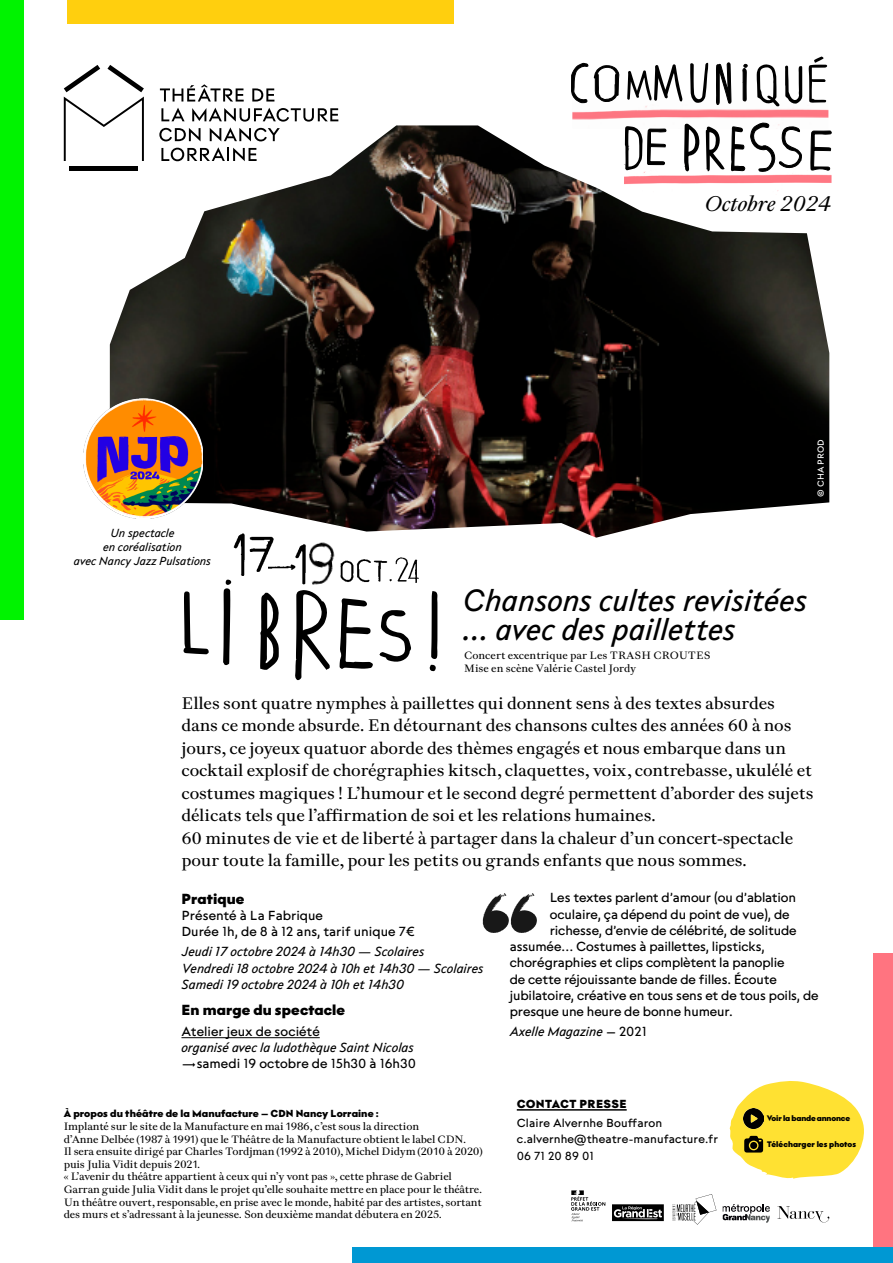
<style>
.page{position:relative;width:893px;height:1263px;background:#fff}
.page>*{position:absolute;margin:0;border:0;box-sizing:border-box;transform-origin:0 0}
.t1{font:31.5px/28.5px "Kelvin Sans Italique";color:#000}
.t2{font:21px "Kelvin Avec Italique";color:#000}
.t3{font:16.5px/22.5px "Kelvin Avec Clair";letter-spacing:-.01em;color:#000}
.t4{font:15px "Kelvin Sans Noir";color:#000}
.t5{font:13.5px/16.2px "Kelvin Sans Clair";letter-spacing:-.01em;color:#000}
.t6{font:13.5px/16.2px "Kelvin Sans Italique";color:#000}
.t7{font:12px/16.5px "Kelvin Sans Clair";letter-spacing:.01em;color:#000}
.t8{font:12px/14.4px "Kelvin Sans Italique";color:#000;text-align:center}
.t9{font:12px "Kelvin Sans Noir";letter-spacing:.01em;color:#000}
.t10{font:10.5px/12.6px "Kelvin Avec Clair";letter-spacing:-.015em;color:#000}
.t11{font:10.5px "Kelvin Sans Noir";color:#000}
.t12{font:9px "Kelvin Sans Clair";letter-spacing:-.005em;color:#fff}
.t13{font:8.25px "Kelvin Sans Noir";letter-spacing:-.015em;color:#000}
.s1{font-family:"Kelvin Sans Clair"}
</style>
<div class="page">
<div style="left:70px;top:166px;width:68px;height:5px;background:#000"></div>
<svg style="left:64px;top:65px;width:80px;height:96px"></svg>
<svg style="left:160px;top:84px;width:84px;height:18px"></svg>
<svg style="left:252px;top:88px;width:22px;height:14px"></svg>
<svg style="left:161px;top:108px;width:177px;height:14px"></svg>
<svg style="left:809px;top:56px;width:23px;height:96px"></svg>
<svg style="left:571px;top:62px;width:231px;height:38px"></svg>
<img style="left:572px;top:100px;width:256px;height:25px">
<hr style="left:517px;top:1109px;width:110px;height:1px;background:#000">
<svg style="left:672px;top:1194px;width:44px;height:31px"></svg>
<svg style="left:777px;top:1206px;width:52px;height:16px"></svg>
<svg style="left:571px;top:1190px;width:34px;height:31px"></svg>
<svg style="left:612px;top:1204px;width:52px;height:17px"></svg>
<svg style="left:723px;top:1204px;width:47px;height:19px"></svg>
<img style="left:110px;top:125px;width:719px;height:413px">
<hr style="left:181px;top:1037px;width:139px;height:1px;background:#000">
<div style="left:0;top:0;width:23px;height:619px;background:#00f300"></div>
<div style="left:873px;top:954px;width:20px;height:309px;background:#ff7480"></div>
<div style="left:352px;top:1247px;width:541px;height:16px;background:#0098d3"></div>
<img style="left:395px;top:557px;width:11px;height:25px">
<img style="left:404px;top:559px;width:15px;height:24px">
<img style="left:340px;top:559px;width:52px;height:24px">
<img style="left:277px;top:566px;width:10px;height:3px">
<svg style="left:729px;top:1081px;width:135px;height:98px"></svg>
<div style="left:750px;top:1142px;width:7px;height:7px;background:#000;border-radius:50%"></div>
<svg style="left:483px;top:893px;width:54px;height:40px"></svg>
<div style="left:67px;top:0;width:387px;height:23px;background:#ffcf0e"></div>
<svg style="left:295px;top:590px;width:35px;height:90px"></svg>
<svg style="left:260px;top:592px;width:19px;height:78px"></svg>
<svg style="left:340px;top:598px;width:33px;height:71px"></svg>
<svg style="left:379px;top:610px;width:32px;height:52px"></svg>
<svg style="left:183px;top:591px;width:26px;height:63px"></svg>
<svg style="left:429px;top:591px;width:9px;height:80px"></svg>
<svg style="left:223px;top:580px;width:8px;height:85px"></svg>
<img style="left:225px;top:530px;width:21px;height:50px">
<img style="left:248px;top:530px;width:29px;height:42px">
<img style="left:287px;top:544px;width:19px;height:41px">
<img style="left:310px;top:542px;width:25px;height:43px">
<img style="left:84px;top:398px;width:119px;height:120px">
<h2 class="t2" style="left:704px;top:187px;width:129px">Octobre 2024</h2>
<p class="t8" style="left:74px;top:524px;width:139px">Un spectacle<br>en coréalisation<br>avec Nancy Jazz Pulsations</p>
<p class="t12" style="left:814px;top:497px;width:59px;rotate:-90deg">© CHA PROD</p>
<h1 class="t1" style="left:463px;top:584px;width:346px">Chansons cultes revisitées ... avec des paillettes</h1>
<p class="t10" style="left:464px;top:649px;width:248px">Concert excentrique par Les TRASH CROUTES<br>Mise en scène Valérie Castel Jordy</p>
<p class="t3" style="left:181px;top:691px;width:634px">Elles sont quatre nymphes à paillettes qui donnent sens à des textes absurdes dans ce monde absurde. En détournant des chansons cultes des années 60 à nos jours, ce joyeux quatuor aborde des thèmes engagés et nous embarque dans un cocktail explosif de chorégraphies kitsch, claquettes, voix, contrebasse, ukulélé et costumes magiques ! L’humour et le second degré permettent d’aborder des sujets délicats tels que l’affirmation de soi et les relations humaines.<br>60 minutes de vie et de liberté à partager dans la chaleur d’un concert-spectacle pour toute la famille, pour les petits ou grands enfants que nous sommes.</p>
<h3 class="t4" style="left:181px;top:888px;width:64px">Pratique</h3>
<p class="t5" style="left:181px;top:906px;width:235px">Présenté à La Fabrique<br>Durée 1h, de 8 à 12 ans, tarif unique 7€</p>
<p class="t6" style="left:181px;top:943px;width:304px">Jeudi 17 octobre 2024 à 14h30 — Scolaires<br>Vendredi 18 octobre 2024 à 10h et 14h30 — Scolaires<br>Samedi 19 octobre 2024 à 10h et 14h30</p>
<h3 class="t4" style="left:181px;top:999px;width:165px">En marge du spectacle</h3>
<p class="t5" style="left:181px;top:1022px;width:140px">Atelier jeux de société</p>
<p class="t6" style="left:181px;top:1038px;width:234px">organisé avec la ludothèque Saint Nicolas</p>
<p class="t5" style="left:181px;top:1054px;width:236px">→samedi 19 octobre de 15h30 à 16h30</p>
<p class="t5" style="left:550px;top:889px;width:248px">Les textes parlent d’amour (ou d’ablation</p>
<p class="t5" style="left:550px;top:905px;width:241px">oculaire, ça dépend du point de vue), de</p>
<p class="t5" style="left:550px;top:921px;width:248px">richesse, d’envie de célébrité, de solitude</p>
<p class="t5" style="left:510px;top:937px;width:256px">assumée… Costumes à paillettes, lipsticks,</p>
<p class="t5" style="left:510px;top:953px;width:276px">chorégraphies et clips complètent la panoplie</p>
<p class="t5" style="left:510px;top:970px;width:268px">de cette réjouissante bande de filles. Écoute</p>
<p class="t5" style="left:510px;top:986px;width:310px">jubilatoire, créative en tous sens et de tous poils, de</p>
<p class="t5" style="left:510px;top:1002px;width:225px">presque une heure de bonne humeur.</p>
<p class="t6" style="left:510px;top:1023px;width:138px">Axelle Magazine <span class="s1">– 2021</span></p>
<p class="t11" style="left:64px;top:1106px;width:316px">À propos du théâtre de la Manufacture – CDN Nancy Lorraine :</p>
<p class="t10" style="left:64px;top:1119px;width:420px">Implanté sur le site de la Manufacture en mai 1986, c’est sous la direction<br>d’Anne Delbée (1987 à 1991) que le Théâtre de la Manufacture obtient le label CDN.<br>Il sera ensuite dirigé par Charles Tordjman (1992 à 2010), Michel Didym (2010 à 2020) puis Julia Vidit depuis 2021.<br>« L’avenir du théâtre appartient à ceux qui n’y vont pas », cette phrase de Gabriel Garran guide Julia Vidit dans le projet qu’elle souhaite mettre en place pour le théâtre.<br>Un théâtre ouvert, responsable, en prise avec le monde, habité par des artistes, sortant des murs et s’adressant à la jeunesse. Son deuxième mandat débutera en 2025.</p>
<p class="t9" style="left:517px;top:1095px;width:111px">CONTACT PRESSE</p>
<p class="t7" style="left:517px;top:1113px;width:203px">Claire Alvernhe Bouffaron c.alvernhe@theatre-manufacture.fr<br>06 71 20 89 01</p>
<p class="t13" style="left:767px;top:1112px;width:85px">Voir la bande annonce</p>
<p class="t13" style="left:767px;top:1138px;width:91px">Télécharger les photos</p>
</div>
